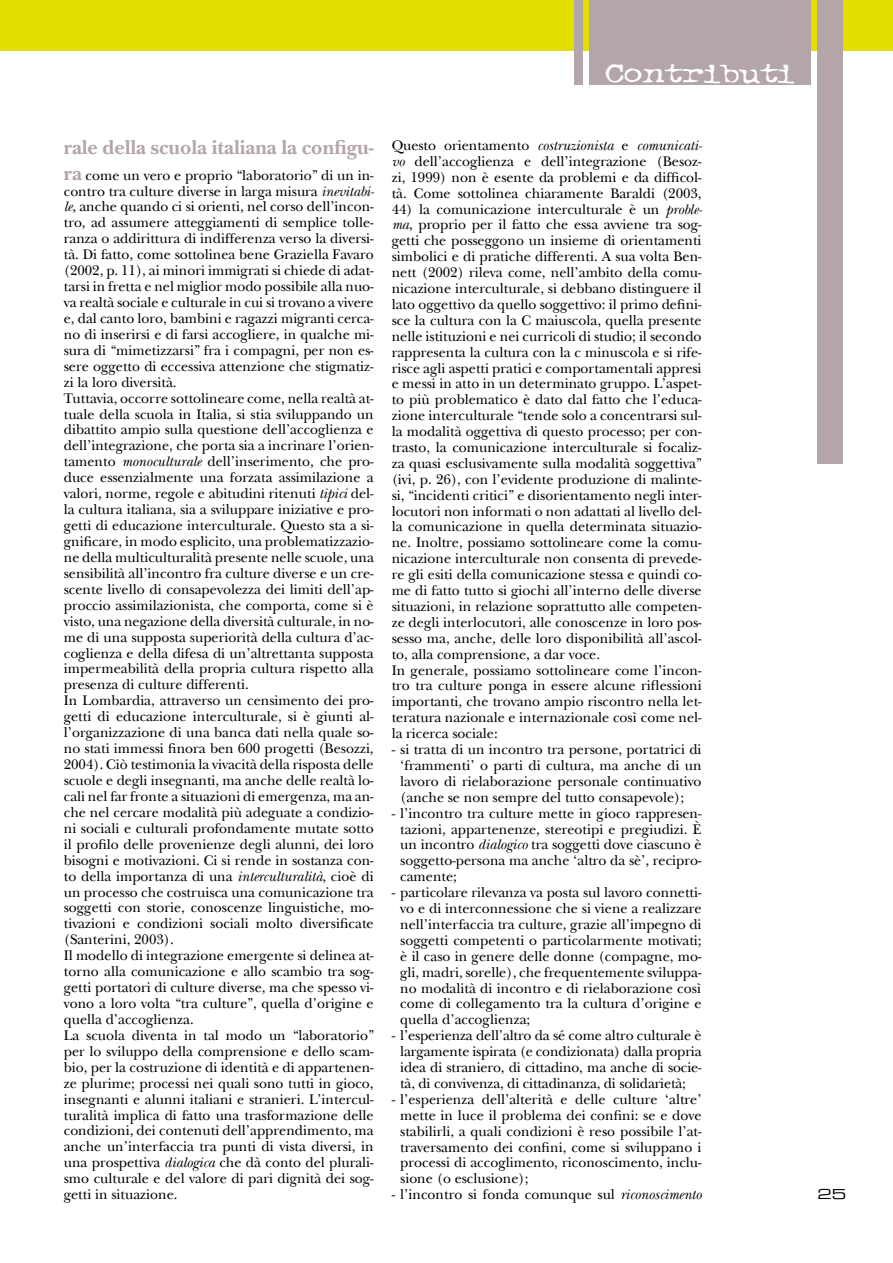
<style>
.page{position:relative;width:893px;height:1263px;background:#fff}
.page>*{position:absolute;margin:0;border:0;box-sizing:border-box;transform-origin:0 0}
.t1{font:30px "Typewriter Oldstyle";color:#fff;scale:1.35 1}
.t2{font:700 21px "New Baskerville";color:#b4a5a9}
.t3{font:14.55px/15.9px "New Baskerville";color:#000;text-align:justify}
.t4{font:13.5px "Eurostile Extended Two";color:#000;scale:1.11 1}
.s1{font-weight:700;font-size:21px;color:#b4a5a9}
.s2{font-style:italic}
</style>
<div class="page">
<div style="left:0;top:0;width:893px;height:51px;background:#e2de00"></div>
<div style="left:817px;top:0;width:26px;height:463px;background:#b4a5a9"></div>
<div style="left:589px;top:0;width:221px;height:85px;background:#b4a5a9"></div>
<div style="left:574px;top:0;width:9px;height:85px;background:#b4a5a9"></div>
<h1 class="t1" style="left:605px;top:56px;width:142px">Contributi</h1>
<h2 class="t2" style="left:64px;top:135px;width:311px">rale della scuola italiana la configu-</h2>
<p class="t3" style="left:64px;top:167px;width:312px;text-align:left"><span class="s1">ra</span> come un vero e proprio “laboratorio” di un in&shy;contro tra culture diverse in larga misura <span class="s2">inevitabi&shy;le</span>, anche quando ci si orienti, nel corso dell’incon&shy;tro, ad assumere atteggiamenti di semplice tolle&shy;ranza o addirittura di indifferenza verso la diversi&shy;tà. Di fatto, come sottolinea bene Graziella Favaro (2002, p. 11), ai minori immigrati si chiede di adat&shy;tarsi in fretta e nel miglior modo possibile alla nuo&shy;va realtà sociale e culturale in cui si trovano a vivere e, dal canto loro, bambini e ragazzi migranti cerca&shy;no di inserirsi e di farsi accogliere, in qualche mi&shy;sura di “mimetizzarsi” fra i compagni, per non es&shy;sere oggetto di eccessiva attenzione che stigmatiz&shy;zi la loro diversità.<br>Tuttavia, occorre sottolineare come, nella realtà at&shy;tuale della scuola in Italia, si stia sviluppando un dibattito ampio sulla questione dell’accoglienza e dell’integrazione, che porta sia a incrinare l’orien&shy;tamento <span class="s2">monoculturale</span> dell’inserimento, che pro&shy;duce essenzialmente una forzata assimilazione a valori, norme, regole e abitudini ritenuti <span class="s2">tipici</span> del&shy;la cultura italiana, sia a sviluppare iniziative e pro&shy;getti di educazione interculturale. Questo sta a si&shy;gnificare, in modo esplicito, una problematizzazio&shy;ne della multiculturalità presente nelle scuole, una sensibilità all’incontro fra culture diverse e un cre&shy;scente livello di consapevolezza dei limiti dell’ap&shy;proccio assimilazionista, che comporta, come si è visto, una negazione della diversità culturale, in no&shy;me di una supposta superiorità della cultura d’ac&shy;coglienza e della difesa di un’altrettanta supposta impermeabilità della propria cultura rispetto alla presenza di culture differenti.<br>In Lombardia, attraverso un censimento dei pro&shy;getti di educazione interculturale, si è giunti al&shy;l’organizzazione di una banca dati nella quale so&shy;no stati immessi finora ben 600 progetti (Besozzi, 2004). Ciò testimonia la vivacità della risposta delle scuole e degli insegnanti, ma anche delle realtà lo&shy;cali nel far fronte a situazioni di emergenza, ma an&shy;che nel cercare modalità più adeguate a condizio&shy;ni sociali e culturali profondamente mutate sotto il profilo delle provenienze degli alunni, dei loro bisogni e motivazioni. Ci si rende in sostanza con&shy;to della importanza di una <span class="s2">interculturalità</span>, cioè di un processo che costruisca una comunicazione tra soggetti con storie, conoscenze linguistiche, mo&shy;tivazioni e condizioni sociali molto diversificate (Santerini, 2003).<br>Il modello di integrazione emergente si delinea at&shy;torno alla comunicazione e allo scambio tra sog&shy;getti portatori di culture diverse, ma che spesso vi&shy;vono a loro volta “tra culture”, quella d’origine e quella d’accoglienza.<br>La scuola diventa in tal modo un “laboratorio” per lo sviluppo della comprensione e dello scam&shy;bio, per la costruzione di identità e di appartenen&shy;ze plurime; processi nei quali sono tutti in gioco, insegnanti e alunni italiani e stranieri. L’intercul&shy;turalità implica di fatto una trasformazione delle condizioni, dei contenuti dell’apprendimento, ma anche un’interfaccia tra punti di vista diversi, in una prospettiva <span class="s2">dialogica</span> che dà conto del plurali&shy;smo culturale e del valore di pari dignità dei sog&shy;getti in situazione.</p>
<p class="t3" style="left:392px;top:137px;width:312px">Questo orientamento <span class="s2">costruzionista</span> e <span class="s2">comunicati&shy;vo</span> dell’accoglienza e dell’integrazione (Besoz&shy;zi, 1999) non è esente da problemi e da difficol&shy;tà. Come sottolinea chiaramente Baraldi (2003,</p>
<p class="t3" style="left:392px;top:201px;width:312px;text-align:left">44) la comunicazione interculturale è un <span class="s2">proble&shy;ma</span>, proprio per il fatto che essa avviene tra sog&shy;getti che posseggono un insieme di orientamenti simbolici e di pratiche differenti. A sua volta Ben&shy;nett (2002) rileva come, nell’ambito della comu&shy;nicazione interculturale, si debbano distinguere il lato oggettivo da quello soggettivo: il primo defini&shy;sce la cultura con la C maiuscola, quella presente nelle istituzioni e nei curricoli di studio; il secondo rappresenta la cultura con la c minuscola e si rife&shy;risce agli aspetti pratici e comportamentali appresi e messi in atto in un determinato gruppo. L’aspet&shy;to più problematico è dato dal fatto che l’educa&shy;zione interculturale “tende solo a concentrarsi sul&shy;la modalità oggettiva di questo processo; per con&shy;trasto, la comunicazione interculturale si focaliz&shy;za quasi esclusivamente sulla modalità soggettiva” (ivi, p. 26), con l’evidente produzione di malinte&shy;si, “incidenti critici” e disorientamento negli inter&shy;locutori non informati o non adattati al livello del&shy;la comunicazione in quella determinata situazio&shy;ne. Inoltre, possiamo sottolineare come la comu&shy;nicazione interculturale non consenta di prevede&shy;re gli esiti della comunicazione stessa e quindi co&shy;me di fatto tutto si giochi all’interno delle diverse situazioni, in relazione soprattutto alle competen&shy;ze degli interlocutori, alle conoscenze in loro pos&shy;sesso ma, anche, delle loro disponibilità all’ascol&shy;to, alla comprensione, a dar voce.<br>In generale, possiamo sottolineare come l’incon&shy;tro tra culture ponga in essere alcune riflessioni importanti, che trovano ampio riscontro nella let&shy;teratura nazionale e internazionale così come nel&shy;la ricerca sociale:</p>
<p class="t3" style="left:400px;top:741px;width:303px;text-indent:-9px">- si tratta di un incontro tra persone, portatrici di ‘frammenti’ o parti di cultura, ma anche di un lavoro di rielaborazione personale continuativo (anche se non sempre del tutto consapevole);</p>
<p class="t3" style="left:400px;top:805px;width:303px;text-indent:-9px">- l’incontro tra culture mette in gioco rappresen&shy;tazioni, appartenenze, stereotipi e pregiudizi. È un incontro <span class="s2">dialogico</span> tra soggetti dove ciascuno è soggetto-persona ma anche ‘altro da sè’, recipro&shy;camente;</p>
<p class="t3" style="left:400px;top:884px;width:303px;text-indent:-9px">- particolare rilevanza va posta sul lavoro connetti&shy;vo e di interconnessione che si viene a realizzare nell’interfaccia tra culture, grazie all’impegno di soggetti competenti o particolarmente motivati; è il caso in genere delle donne (compagne, mo&shy;gli, madri, sorelle), che frequentemente sviluppa&shy;no modalità di incontro e di rielaborazione così come di collegamento tra la cultura d’origine e quella d’accoglienza;</p>
<p class="t3" style="left:392px;top:1027px;width:311px;text-align:center">- l’esperienza dell’altro da sé come altro culturale è largamente ispirata (e condizionata) dalla propria idea di straniero, di cittadino, ma anche di socie&shy;tà, di convivenza, di cittadinanza, di solidarietà;</p>
<p class="t3" style="left:400px;top:1091px;width:303px;text-indent:-9px">- l’esperienza dell’alterità e delle culture ‘altre’ mette in luce il problema dei confini: se e dove stabilirli, a quali condizioni è reso possibile l’at&shy;traversamento dei confini, come si sviluppano i processi di accoglimento, riconoscimento, inclu&shy;sione (o esclusione);</p>
<p class="t3" style="left:392px;top:1186px;width:311px">- l’incontro si fonda comunque sul <span class="s2">riconoscimento</span></p>
<p class="t4" style="left:817px;top:1185px;width:28px">25</p>
</div>
